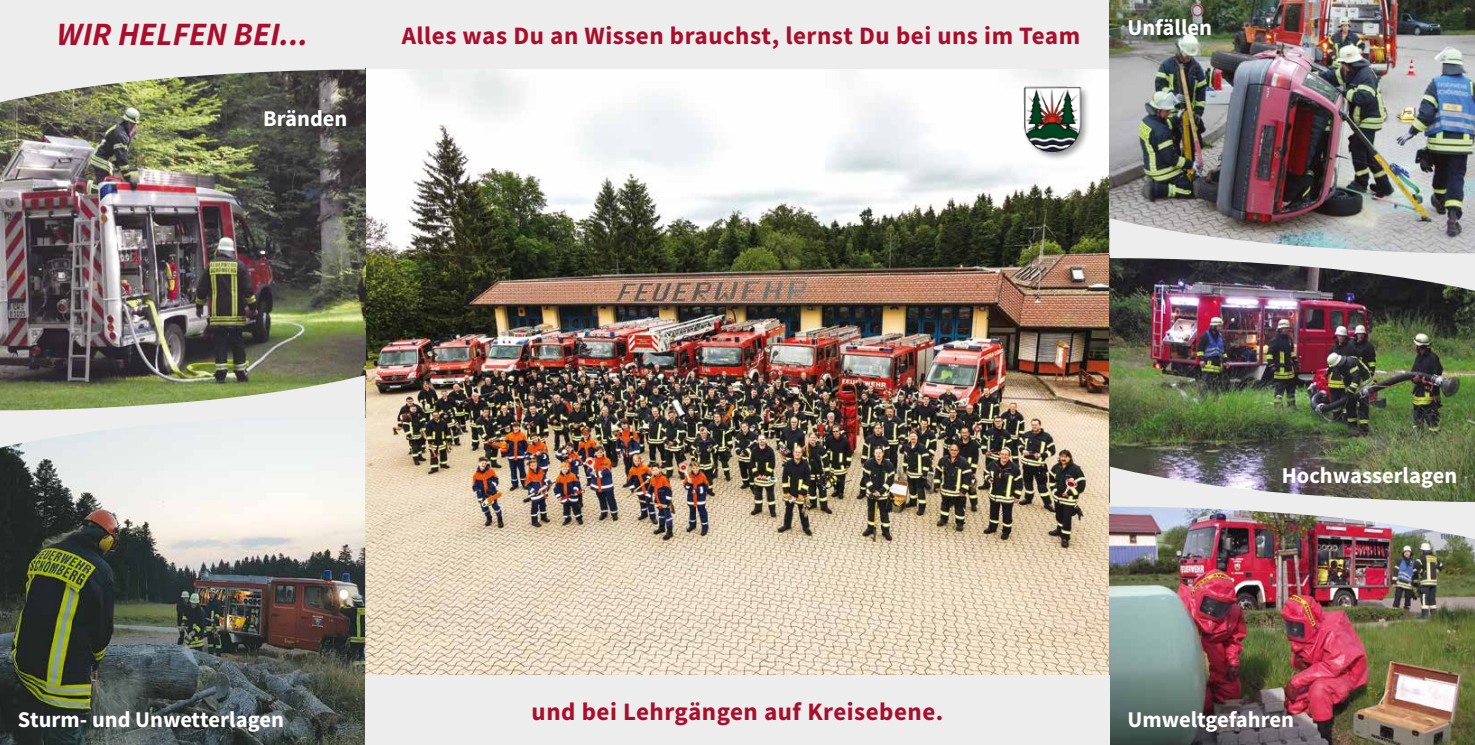
<style>
.page{position:relative;width:1475px;height:745px;background:#fff}
.page>*{position:absolute;margin:0;border:0;box-sizing:border-box;transform-origin:0 0}
.t1{font:italic 700 32.5px "Source Sans Pro";color:#aa0e2c}
.t2{font:700 25px "Source Sans Pro";letter-spacing:.02em;color:#aa0e2c}
.t3{font:700 22.5px "Source Sans Pro";color:#fff}
</style>
<div class="page">
<div style="left:0;top:0;width:1474px;height:744px;background:#ededed"></div>
<img style="left:365px;top:69px;width:744px;height:606px">
<img style="left:0;top:105px;width:365px;height:270px">
<img style="left:0;top:450px;width:365px;height:294px">
<img style="left:1109px;top:0;width:365px;height:218px">
<img style="left:1109px;top:293px;width:365px;height:451px">
<img style="left:0;top:69px;width:365px;height:36px">
<img style="left:1109px;top:218px;width:365px;height:75px">
<img style="left:1109px;top:466px;width:365px;height:75px">
<svg style="left:0;top:375px;width:365px;height:75px"></svg>
<div style="left:1022px;top:86px;width:68px;height:76px;background:#000;opacity:.4"></div>
<img style="left:1022px;top:85px;width:60px;height:69px">
<h1 class="t1" style="left:57px;top:13px;width:253px">WIR HELFEN BEI...</h1>
<p class="t2" style="left:402px;top:19px;width:680px">Alles was Du an Wissen brauchst, lernst Du bei uns im Team</p>
<p class="t3" style="left:263px;top:104px;width:86px">Bränden</p>
<p class="t3" style="left:1127px;top:13px;width:86px">Unfällen</p>
<p class="t3" style="left:18px;top:704px;width:267px">Sturm- und Unwetterlagen</p>
<p class="t2" style="left:531px;top:694px;width:413px">und bei Lehrgängen auf Kreisebene.</p>
<p class="t3" style="left:1281px;top:461px;width:177px">Hochwasserlagen</p>
<p class="t3" style="left:1127px;top:704px;width:168px">Umweltgefahren</p>
</div>
